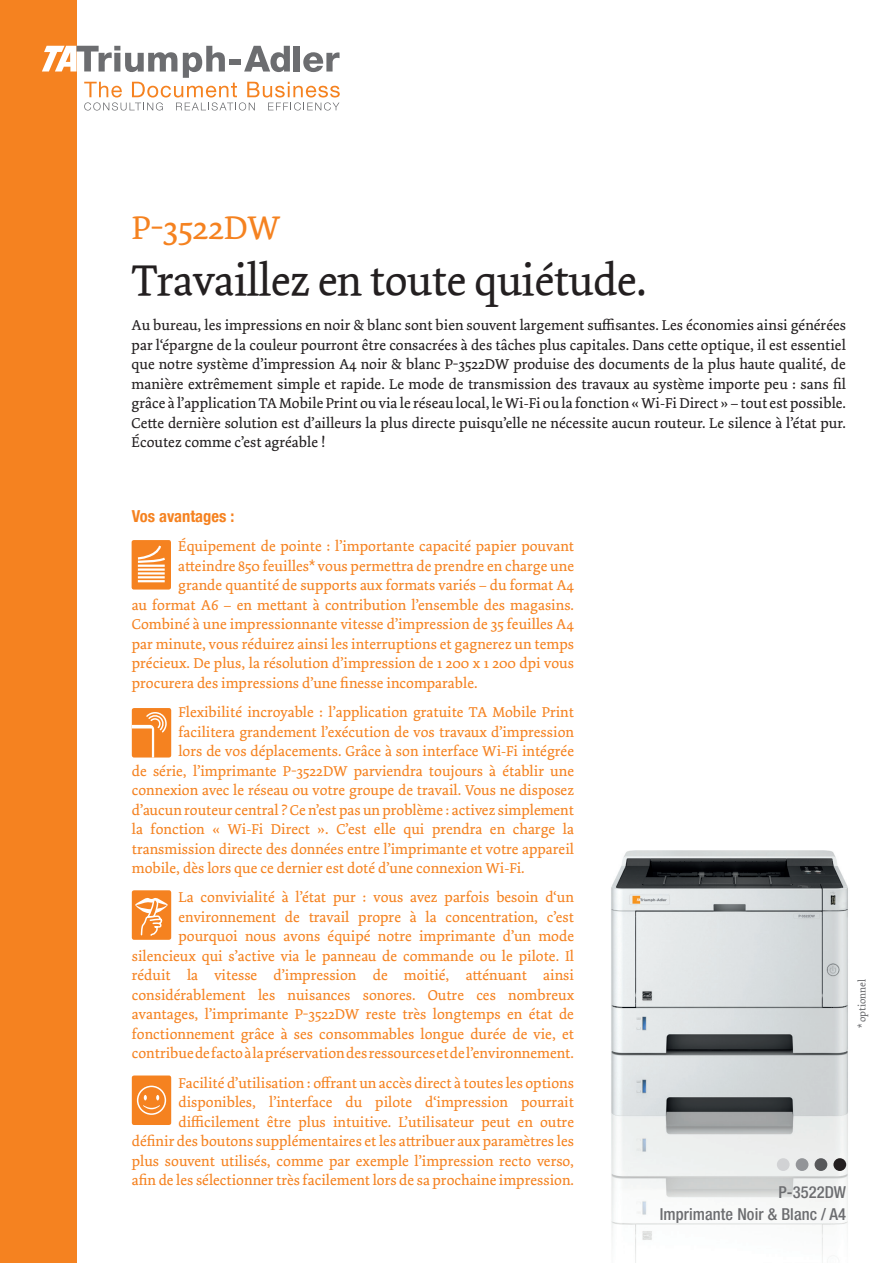
<style>
.page{position:relative;width:893px;height:1263px;background:#fff}
.page>*{position:absolute;margin:0;border:0;box-sizing:border-box;transform-origin:0 0}
.t1{font:45px "Dolly Roman";letter-spacing:-.01em;color:#231f20}
.t2{font:34.5px "Dolly Pro";color:#f58220}
.t3{font:500 condensed 16.5px/22.5px "Helvetica Neue LT Com";letter-spacing:.005em;color:#6c6d70;text-align:right}
.t4{font:700 condensed 16.5px "Helvetica Neue LT Com";color:#f58220}
.t5{font:15px/19.5px "Dolly Pro";color:#f58220;text-align:right}
.t6{font:15px/19.5px "Dolly Pro";color:#231f20;text-align:justify}
.t7{font:10.5px "Dolly Roman";color:#6c6d70}
</style>
<div class="page">
<img style="left:611px;top:850px;width:237px;height:413px">
<div style="left:132px;top:890px;width:39px;height:50px;background:#f58220;border-radius:2px"></div>
<svg style="left:135px;top:898px;width:33px;height:38px"></svg>
<div style="left:132px;top:540px;width:39px;height:49px;background:#f58220;border-radius:2px"></div>
<svg style="left:137px;top:545px;width:28px;height:38px"></svg>
<div style="left:132px;top:1075px;width:39px;height:50px;background:#f58220;border-radius:2px"></div>
<div style="left:137px;top:1085px;width:29px;height:30px;border:2px solid #fff;border-radius:50%"></div>
<svg style="left:143px;top:1095px;width:17px;height:14px"></svg>
<div style="left:132px;top:708px;width:39px;height:49px;background:#f58220;border-radius:2px"></div>
<svg style="left:132px;top:712px;width:35px;height:45px"></svg>
<div style="left:833px;top:1158px;width:13px;height:13px;background:#231f20;border-radius:50%"></div>
<div style="left:815px;top:1158px;width:12px;height:13px;background:#57585a;border-radius:50%"></div>
<div style="left:777px;top:1158px;width:13px;height:13px;background:#d1d2d4;border-radius:50%"></div>
<div style="left:796px;top:1158px;width:12px;height:13px;background:#939598;border-radius:50%"></div>
<div style="left:0;top:0;width:77px;height:1263px;background:#f58220"></div>
<svg style="left:42px;top:46px;width:298px;height:65px"></svg>
<h2 class="t2" style="left:132px;top:206px;width:150px">P-3522DW</h2>
<h1 class="t1" style="left:132px;top:254px;width:517px">Travaillez en toute quiétude.</h1>
<p class="t6" style="left:132px;top:315px;width:716px">Au bureau, les impressions en noir &amp; blanc sont bien souvent largement suffisantes. Les économies ainsi générées par l‘épargne de la couleur pourront être consacrées à des tâches plus capitales. Dans cette optique, il est essentiel que notre système d’impression A4 noir &amp; blanc P-3522DW produise des documents de la plus haute qualité, de manière extrêmement simple et rapide. Le mode de transmission des travaux au système importe peu : sans fil grâce à l’application TA Mobile Print ou via le réseau local, le Wi-Fi ou la fonction « Wi-Fi Direct » – tout est possible.<br>Cette dernière solution est d’ailleurs la plus directe puisqu’elle ne nécessite aucun routeur. Le silence à l’état pur.<br>Écoutez comme c’est agréable !</p>
<p class="t4" style="left:132px;top:506px;width:104px">Vos avantages :</p>
<p class="t5" style="left:178px;top:537px;width:397px">Équipement de pointe : l’importante capacité papier pouvant</p>
<p class="t5" style="left:178px;top:556px;width:397px">atteindre 850 feuilles* vous permettra de prendre en charge une</p>
<p class="t5" style="left:178px;top:576px;width:397px">grande quantité de supports aux formats variés – du format A4</p>
<p class="t5" style="left:132px;top:595px;width:444px">au format A6 – en mettant à contribution l’ensemble des magasins.</p>
<p class="t5" style="left:132px;top:615px;width:444px">Combiné à une impressionnante vitesse d’impression de 35 feuilles A4</p>
<p class="t5" style="left:132px;top:634px;width:444px">par minute, vous réduirez ainsi les interruptions et gagnerez un temps</p>
<p class="t5" style="left:132px;top:654px;width:444px">précieux. De plus, la résolution d’impression de 1 200 x 1 200 dpi vous</p>
<p class="t5" style="left:132px;top:673px;width:347px">procurera des impressions d’une finesse incomparable.</p>
<p class="t5" style="left:178px;top:702px;width:397px">Flexibilité incroyable : l’application gratuite TA Mobile Print</p>
<p class="t5" style="left:178px;top:722px;width:397px">facilitera grandement l’exécution de vos travaux d’impression</p>
<p class="t5" style="left:178px;top:741px;width:397px">lors de vos déplacements. Grâce à son interface Wi-Fi intégrée</p>
<p class="t5" style="left:132px;top:761px;width:444px">de série, l’imprimante P-3522DW parviendra toujours à établir une</p>
<p class="t5" style="left:132px;top:780px;width:444px">connexion avec le réseau ou votre groupe de travail. Vous ne disposez</p>
<p class="t5" style="left:132px;top:800px;width:444px">d’aucun routeur central ? Ce n’est pas un problème : activez simplement</p>
<p class="t5" style="left:132px;top:819px;width:444px">la fonction « Wi-Fi Direct ». C’est elle qui prendra en charge la</p>
<p class="t5" style="left:132px;top:839px;width:444px">transmission directe des données entre l’imprimante et votre appareil</p>
<p class="t5" style="left:132px;top:858px;width:394px">mobile, dès lors que ce dernier est doté d’une connexion Wi-Fi.</p>
<p class="t5" style="left:132px;top:888px;width:444px">La convivialité à l’état pur : vous avez parfois besoin d‘un environnement de travail propre à la concentration, c’est pourquoi nous avons équipé notre imprimante d’un mode silencieux qui s’active via le panneau de commande ou le pilote. Il réduit la vitesse d’impression de moitié, atténuant ainsi considérablement les nuisances sonores. Outre ces nombreux avantages, l’imprimante P-3522DW reste très longtemps en état de fonctionnement grâce à ses consommables longue durée de vie, et contribue de facto à la préservation des ressources et de l’environnement.</p>
<p class="t5" style="left:132px;top:1073px;width:444px">Facilité d’utilisation : offrant un accès direct à toutes les options disponibles, l’interface du pilote d‘impression pourrait difficilement être plus intuitive. L’utilisateur peut en outre<br>définir des boutons supplémentaires et les attribuer aux paramètres les plus souvent utilisés, comme par exemple l’impression recto verso, afin de les sélectionner très facilement lors de sa prochaine impression.</p>
<p class="t7" style="left:856px;top:1028px;width:51px;rotate:-90deg">* optionnel</p>
<p class="t3" style="left:660px;top:1181px;width:188px">P-3522DW<br>Imprimante Noir &amp; Blanc / A4</p>
</div>
